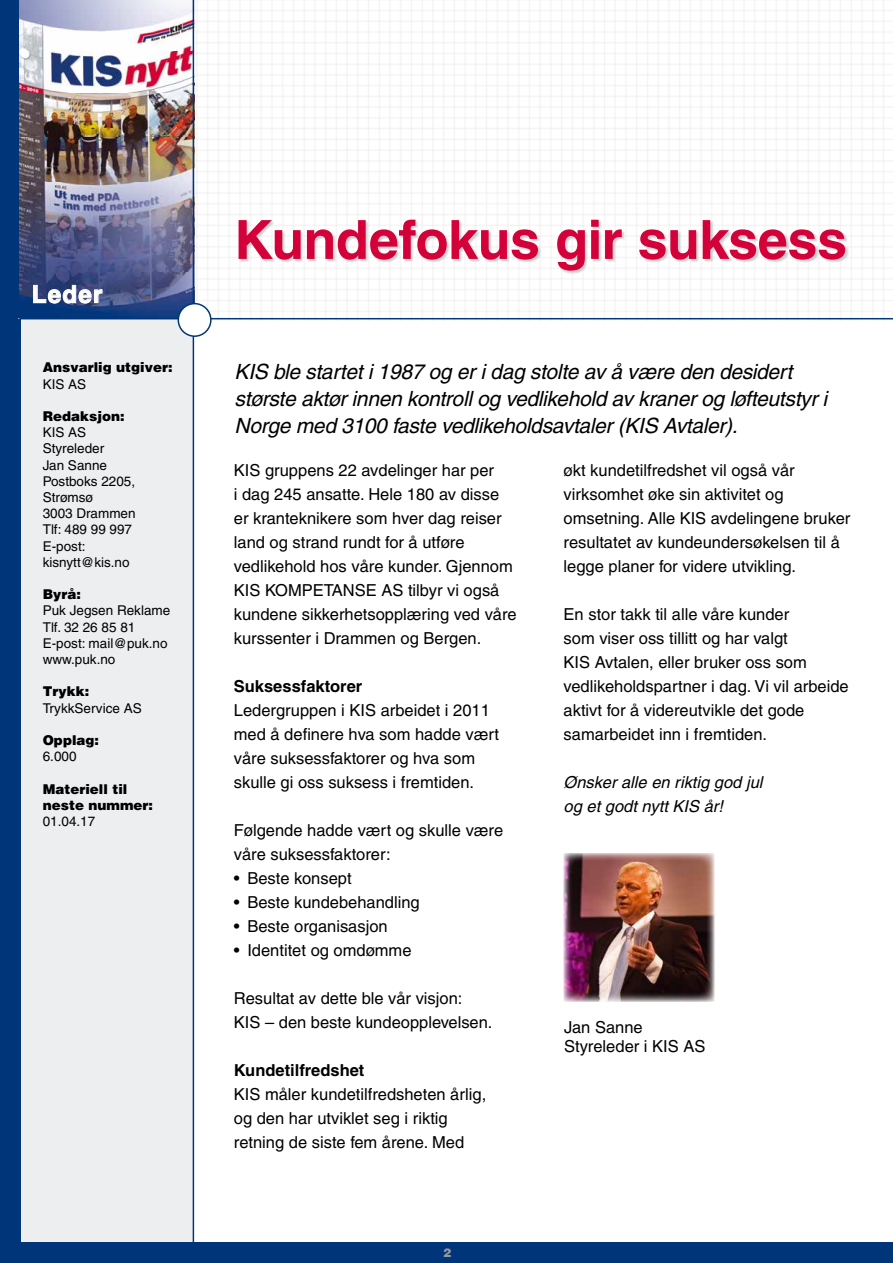
<style>
.page{position:relative;width:893px;height:1263px;background:#003579}
.page>*{position:absolute;margin:0;border:0;box-sizing:border-box;transform-origin:0 0}
.t1{font:700 54px "Helvetica";letter-spacing:-.01em;color:#d30039}
.t2{font:700 24.15px "Helvetica";letter-spacing:.05em;color:#fff}
.t3{font:italic 21px/27px "Helvetica";letter-spacing:-.015em;color:#000}
.t4{font:16.5px/24px "Helvetica";color:#000}
.t5{font:italic 16.5px/24px "Helvetica";color:#000}
.t6{font:700 16.5px "Helvetica";color:#000}
.t7{font:13.5px/16.2px "Helvetica";color:#000}
.t8{font:900 13.5px/16.2px "Helvetica";color:#000}
.t9{font:900 12px "Helvetica";color:#98989c}
</style>
<div class="page">
<div style="left:21px;top:0;width:872px;height:1242px;background:#fff"></div>
<div style="left:21px;top:319px;width:172px;height:923px;background:#edeeef;border:2px solid #edeeef"></div>
<img style="left:194px;top:0;width:699px;height:320px">
<svg style="left:19px;top:0;width:174px;height:9px"></svg>
<img style="left:19px;top:9px;width:174px;height:309px">
<svg style="left:33px;top:285px;width:70px;height:19px"></svg>
<div style="left:239px;top:220px;width:610px;height:54px;background:#b8bdc1;opacity:.75"></div>
<hr style="left:193px;top:0;width:1px;height:1242px;background:#003579">
<img style="left:564px;top:853px;width:150px;height:149px">
<hr style="left:19px;top:318px;width:874px;height:1px;background:#003579">
<div style="left:178px;top:304px;width:33px;height:32px;background:#fff;border-radius:50%"></div>
<div style="left:178px;top:303px;width:34px;height:34px;border:2px solid #003579;border-radius:50%"></div>
<h2 class="t2" style="left:32px;top:279px;width:72px">Leder</h2>
<p class="t8" style="left:43px;top:359px;width:131px">Ansvarlig utgiver:</p>
<p class="t7" style="left:43px;top:376px;width:45px">KIS AS</p>
<p class="t8" style="left:43px;top:408px;width:83px">Redaksjon:</p>
<p class="t7" style="left:43px;top:424px;width:94px">KIS AS<br>Styreleder<br>Jan Sanne<br>Postboks 2205,<br>Strømsø<br>3003 Drammen<br>Tlf: 489 99 997<br>E-post: kisnytt@kis.no</p>
<p class="t8" style="left:43px;top:586px;width:40px">Byrå:</p>
<p class="t7" style="left:43px;top:603px;width:129px">Puk Jegsen Reklame<br>Tlf. 32 26 85 81<br>E-post: mail@puk.no www.puk.no</p>
<p class="t8" style="left:43px;top:683px;width:48px">Trykk:</p>
<p class="t7" style="left:43px;top:700px;width:100px">TrykkService AS</p>
<p class="t8" style="left:43px;top:732px;width:58px">Opplag:</p>
<p class="t7" style="left:43px;top:748px;width:35px">6.000</p>
<p class="t8" style="left:43px;top:780px;width:112px">Materiell til neste nummer:</p>
<p class="t7" style="left:43px;top:813px;width:54px">01.04.17</p>
<h1 class="t1" style="left:234px;top:207px;width:615px">Kundefokus gir suksess</h1>
<p class="t3" style="left:235px;top:358px;width:594px">KIS ble startet i 1987 og er i dag stolte av å være den desidert største aktør innen kontroll og vedlikehold av kraner og løfteutstyr i<br>Norge med 3100 faste vedlikeholdsavtaler (KIS Avtaler).</p>
<p class="t4" style="left:234px;top:458px;width:284px">KIS gruppens 22 avdelinger har per<br>i dag 245 ansatte. Hele 180 av disse er kranteknikere som hver dag reiser land og strand rundt for å utføre vedlikehold hos våre kunder. Gjennom KIS KOMPETANSE AS tilbyr vi også kundene sikkerhetsopplæring ved våre kurssenter i Drammen og Bergen.</p>
<p class="t6" style="left:234px;top:676px;width:130px">Suksessfaktorer</p>
<p class="t4" style="left:234px;top:698px;width:267px">Ledergruppen i KIS arbeidet i 2011 med å definere hva som hadde vært våre suksessfaktorer og hva som skulle gi oss suksess i fremtiden.</p>
<p class="t4" style="left:234px;top:818px;width:271px">Følgende hadde vært og skulle være våre suksessfaktorer:</p>
<p class="t4" style="left:234px;top:866px;width:119px">• Beste konsept</p>
<p class="t4" style="left:234px;top:890px;width:187px">• Beste kundebehandling</p>
<p class="t4" style="left:234px;top:914px;width:155px">• Beste organisasjon</p>
<p class="t4" style="left:234px;top:938px;width:179px">• Identitet og omdømme</p>
<p class="t4" style="left:234px;top:986px;width:260px">Resultat av dette ble vår visjon:<br>KIS – den beste kundeopplevelsen.</p>
<p class="t6" style="left:234px;top:1060px;width:132px">Kundetilfredshet</p>
<p class="t4" style="left:234px;top:1082px;width:254px">KIS måler kundetilfredsheten årlig, og den har utviklet seg i riktig retning de siste fem årene. Med</p>
<p class="t4" style="left:564px;top:458px;width:288px">økt kundetilfredshet vil også vår virksomhet øke sin aktivitet og omsetning. Alle KIS avdelingene bruker resultatet av kundeundersøkelsen til å legge planer for videre utvikling.</p>
<p class="t4" style="left:564px;top:602px;width:287px">En stor takk til alle våre kunder<br>som viser oss tillitt og har valgt<br>KIS Avtalen, eller bruker oss som vedlikeholdspartner i dag. Vi vil arbeide aktivt for å videreutvikle det gode samarbeidet inn i fremtiden.</p>
<p class="t5" style="left:564px;top:770px;width:200px">Ønsker alle en riktig god jul og et godt nytt KIS år!</p>
<p class="t4" style="left:564px;top:1017px;width:143px;line-height:19.8px">Jan Sanne<br>Styreleder i KIS AS</p>
<p class="t9" style="left:443px;top:1244px;width:10px">2</p>
</div>
